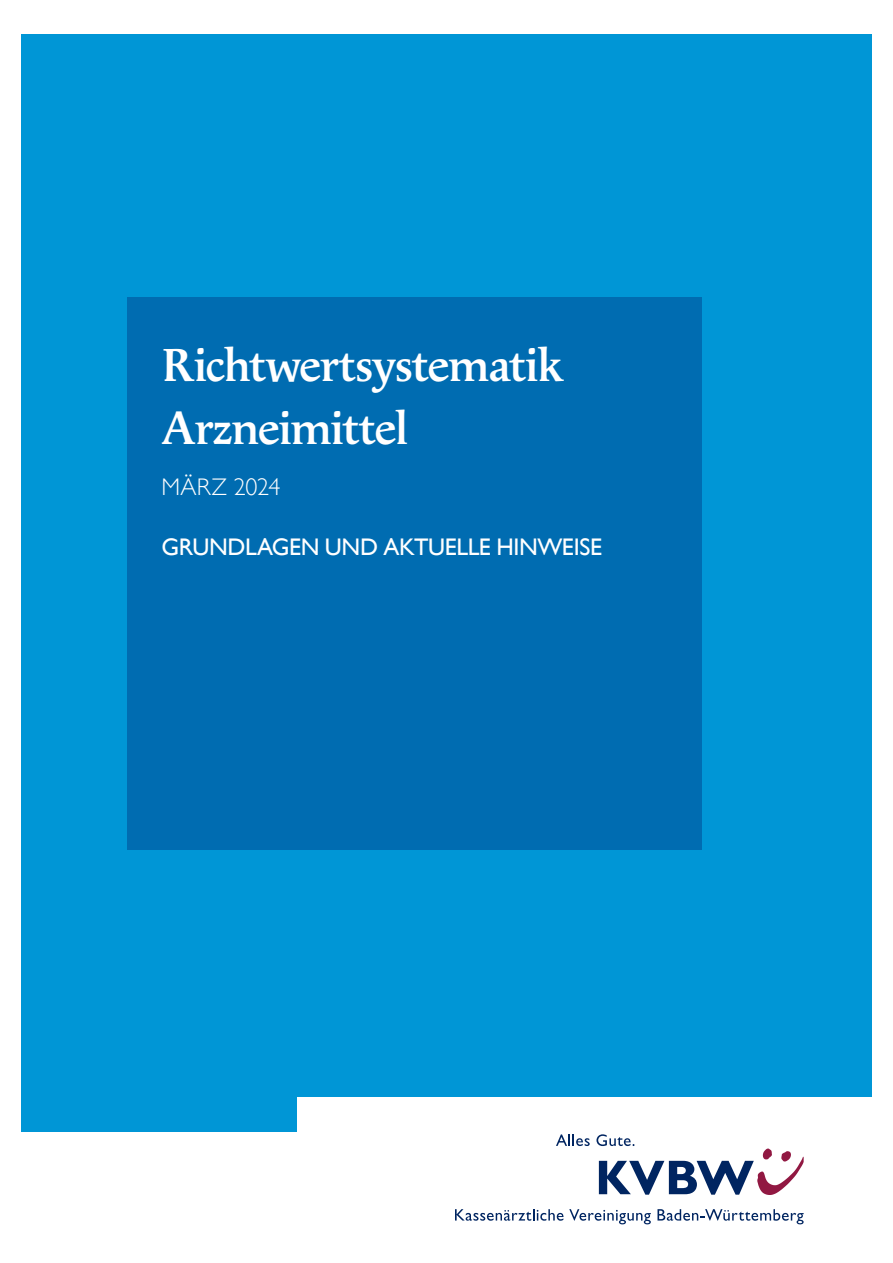
<style>
.page{position:relative;width:893px;height:1263px;background:#fff}
.page>*{position:absolute;margin:0;border:0;box-sizing:border-box;transform-origin:0 0}
.t1{font:600 48px/63px "Apolline Std";letter-spacing:-.045em;color:#fff}
.t2{font:24px "Gill Alt One";letter-spacing:-.015em;color:#fff}
.t3{font:300 24px "Gill Alt One";color:#fff}
</style>
<div class="page">
<div style="left:21px;top:34px;width:851px;height:1097px;background:#0096d6"></div>
<div style="left:128px;top:298px;width:574px;height:552px;background:#006cb1"></div>
<div style="left:298px;top:1097px;width:595px;height:35px;background:#fff"></div>
<svg style="left:455px;top:1209px;width:108px;height:12px"></svg>
<svg style="left:569px;top:1209px;width:82px;height:15px"></svg>
<svg style="left:657px;top:1209px;width:147px;height:15px"></svg>
<svg style="left:556px;top:1134px;width:34px;height:12px"></svg>
<svg style="left:596px;top:1134px;width:208px;height:61px"></svg>
<p class="t1" style="left:162px;top:336px;width:404px">Richtwertsystematik<br>Arzneimittel</p>
<p class="t3" style="left:162px;top:473px;width:120px">MÄRZ 2024</p>
<p class="t2" style="left:162px;top:533px;width:442px">GRUNDLAGEN UND AKTUELLE HINWEISE</p>
</div>
